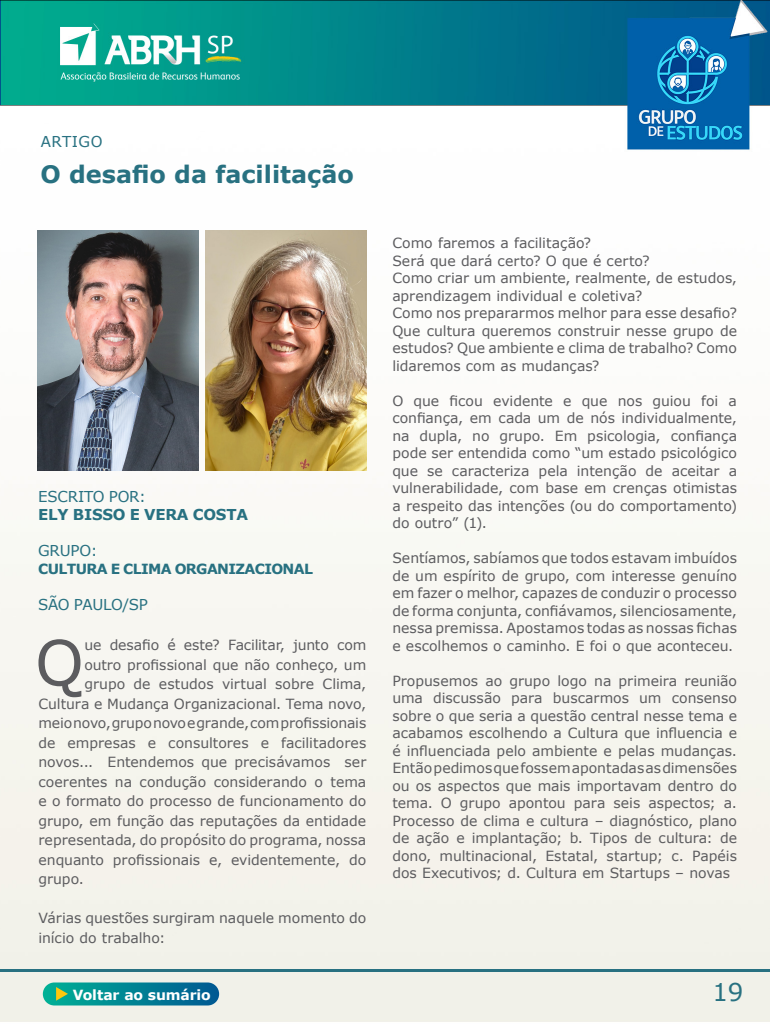
<style>
.page{position:relative;width:770px;height:1024px;background:#fff}
.page>*{position:absolute;margin:0;border:0;box-sizing:border-box;transform-origin:0 0}
.t1{font:62.15px "Verdana";color:#5c5c5f}
.t2{font:24.5px "Verdana";color:#287181}
.t3{font:700 24px "Verdana";color:#287181}
.t4{font:15px "Verdana";letter-spacing:-.015em;color:#287181}
.t5{font:700 15px "Verdana";letter-spacing:-.015em;color:#287181}
.t6{font:14px/17.5px "Verdana";color:#5c5c5f;text-align:justify}
.t7{font:700 14px "Verdana";letter-spacing:-.045em;color:#287181}
.t8{font:700 14px "Verdana";letter-spacing:-.01em;color:#fff}
</style>
<div class="page">
<img style="left:0;top:0;width:770px;height:1022px">
<hr style="left:0;top:969px;width:770px;height:2px;background:#287181">
<div style="left:43px;top:982px;width:176px;height:24px;background:linear-gradient(to right,#02b196,#005992);border-radius:12px"></div>
<svg style="left:56px;top:987px;width:12px;height:14px"></svg>
<img style="left:38px;top:230px;width:161px;height:240px">
<img style="left:206px;top:230px;width:160px;height:240px">
<p class="t4" style="left:41px;top:132px;width:63px">ARTIGO</p>
<p class="t3" style="left:40px;top:158px;width:315px">O desafio da facilitação</p>
<p class="t4" style="left:38px;top:486px;width:109px">ESCRITO POR:</p>
<p class="t5" style="left:38px;top:504px;width:211px">ELY BISSO E VERA COSTA</p>
<p class="t4" style="left:38px;top:540px;width:61px">GRUPO:</p>
<p class="t7" style="left:38px;top:559px;width:276px">CULTURA E CLIMA ORGANIZACIONAL</p>
<p class="t4" style="left:38px;top:594px;width:111px">SÃO PAULO/SP</p>
<p class="t1" style="left:35px;top:620px;width:50px">Q</p>
<p class="t6" style="left:84px;top:636px;width:283px">ue desafio é este? Facilitar, junto com</p>
<p class="t6" style="left:84px;top:656px;width:283px">outro profissional que não conheço, um</p>
<p class="t6" style="left:84px;top:675px;width:283px">grupo de estudos virtual sobre Clima,</p>
<p class="t6" style="left:38px;top:695px;width:329px">Cultura e Mudança Organizacional. Tema novo,</p>
<p class="t6" style="left:38px;top:714px;width:329px">meio novo, grupo novo e grande, com profissionais</p>
<p class="t6" style="left:38px;top:734px;width:329px">de empresas e consultores e facilitadores</p>
<p class="t6" style="left:38px;top:753px;width:329px">novos... Entendemos que precisávamos ser</p>
<p class="t6" style="left:38px;top:773px;width:329px">coerentes na condução considerando o tema</p>
<p class="t6" style="left:38px;top:792px;width:329px">e o formato do processo de funcionamento do</p>
<p class="t6" style="left:38px;top:812px;width:329px">grupo, em função das reputações da entidade</p>
<p class="t6" style="left:38px;top:831px;width:329px">representada, do propósito do programa, nossa</p>
<p class="t6" style="left:38px;top:851px;width:329px">enquanto profissionais e, evidentemente, do</p>
<p class="t6" style="left:38px;top:870px;width:47px">grupo.</p>
<p class="t6" style="left:38px;top:908px;width:329px;line-height:19.5px">Várias questões surgiram naquele momento do início do trabalho:</p>
<p class="t6" style="left:392px;top:234px;width:200px">Como faremos a facilitação?</p>
<p class="t6" style="left:392px;top:252px;width:259px">Será que dará certo? O que é certo?</p>
<p class="t6" style="left:392px;top:269px;width:346px">Como criar um ambiente, realmente, de estudos, aprendizagem individual e coletiva?</p>
<p class="t6" style="left:392px;top:304px;width:346px">Como nos prepararmos melhor para esse desafio?</p>
<p class="t6" style="left:392px;top:322px;width:346px">Que cultura queremos construir nesse grupo de estudos? Que ambiente e clima de trabalho? Como lidaremos com as mudanças?</p>
<p class="t6" style="left:392px;top:392px;width:346px">O que ficou evidente e que nos guiou foi a confiança, em cada um de nós individualmente, na dupla, no grupo. Em psicologia, confiança pode ser entendida como “um estado psicológico que se caracteriza pela intenção de aceitar a vulnerabilidade, com base em crenças otimistas a respeito das intenções (ou do comportamento) do outro” (1).</p>
<p class="t6" style="left:392px;top:549px;width:346px">Sentíamos, sabíamos que todos estavam imbuídos de um espírito de grupo, com interesse genuíno em fazer o melhor, capazes de conduzir o processo de forma conjunta, confiávamos, silenciosamente, nessa premissa. Apostamos todas as nossas fichas e escolhemos o caminho. E foi o que aconteceu.</p>
<p class="t6" style="left:392px;top:672px;width:346px">Propusemos ao grupo logo na primeira reunião uma discussão para buscarmos um consenso sobre o que seria a questão central nesse tema e acabamos escolhendo a Cultura que influencia e é influenciada pelo ambiente e pelas mudanças.<br>Então pedimos que fossem apontadas as dimensões ou os aspectos que mais importavam dentro do tema. O grupo apontou para seis aspectos; a.<br>Processo de clima e cultura – diagnóstico, plano de ação e implantação; b. Tipos de cultura: de dono, multinacional, Estatal, startup; c. Papéis dos Executivos; d. Cultura em Startups – novas</p>
<p class="t8" style="left:73px;top:985px;width:139px">Voltar ao sumário</p>
<p class="t2" style="left:712px;top:975px;width:32px">19</p>
</div>
